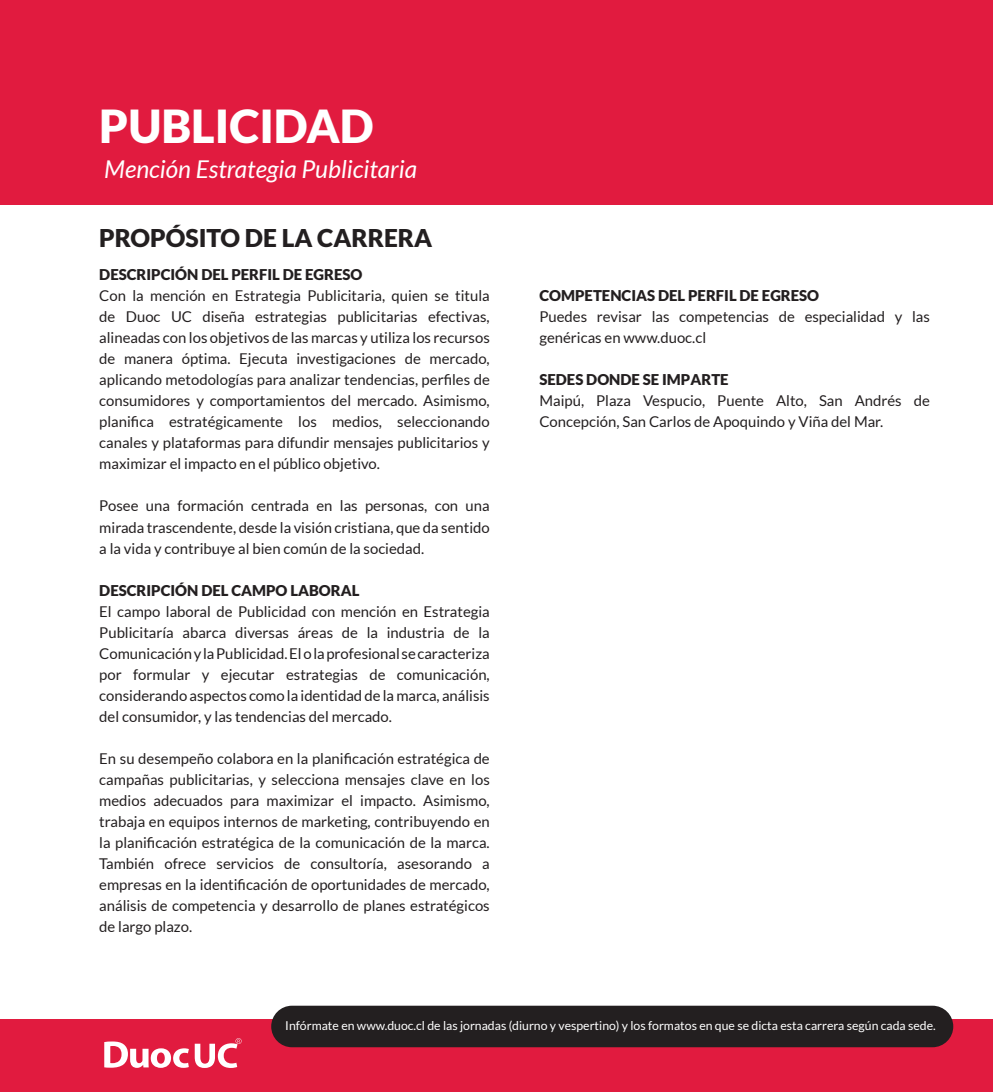
<style>
.page{position:relative;width:993px;height:1092px;background:#fff}
.page>*{position:absolute;margin:0;border:0;box-sizing:border-box;transform-origin:0 0}
.t1{font:900 45.5px "Lato";color:#fff}
.t2{font:italic 24.5px "Lato";color:#fff}
.t3{font:900 24.5px "Lato";color:#231f20}
.t4{font:14.88px/21px "Lato";color:#231f20;text-align:justify}
.t5{font:900 14.88px "Lato";color:#231f20}
.t6{font:12.25px "Lato";color:#fff}
</style>
<div class="page">
<div style="left:0;top:1019px;width:992px;height:72px;background:#e11b3f"></div>
<svg style="left:104px;top:1041px;width:85px;height:26px"></svg>
<svg style="left:195px;top:1038px;width:46px;height:29px"></svg>
<div style="left:271px;top:1005px;width:681px;height:42px;background:#231f20;border-radius:21px"></div>
<div style="left:0;top:0;width:992px;height:204px;background:#e11b3f"></div>
<p class="t1" style="left:99px;top:100px;width:276px">PUBLICIDAD</p>
<p class="t2" style="left:104px;top:155px;width:314px">Mención Estrategia Publicitaria</p>
<h2 class="t3" style="left:99px;top:224px;width:334px">PROPÓSITO DE LA CARRERA</h2>
<p class="t5" style="left:99px;top:266px;width:264px">DESCRIPCIÓN DEL PERFIL DE EGRESO</p>
<p class="t4" style="left:99px;top:285px;width:392px">Con la mención en Estrategia Publicitaria, quien se titula de Duoc UC diseña estrategias publicitarias efectivas, alineadas con los objetivos de las marcas y utiliza los recursos de manera óptima. Ejecuta investigaciones de mercado, aplicando metodologías para analizar tendencias, perfiles de consumidores y comportamientos del mercado. Asimismo, planifica estratégicamente los medios, seleccionando canales y plataformas para difundir mensajes publicitarios y maximizar el impacto en el público objetivo.</p>
<p class="t4" style="left:99px;top:495px;width:392px">Posee una formación centrada en las personas, con una mirada trascendente, desde la visión cristiana, que da sentido a la vida y contribuye al bien común de la sociedad.</p>
<p class="t5" style="left:99px;top:581px;width:261px">DESCRIPCIÓN DEL CAMPO LABORAL</p>
<p class="t4" style="left:99px;top:600px;width:392px">El campo laboral de Publicidad con mención en Estrategia Publicitaría abarca diversas áreas de la industria de la Comunicación y la Publicidad. El o la profesional se caracteriza por formular y ejecutar estrategias de comunicación, considerando aspectos como la identidad de la marca, análisis del consumidor, y las tendencias del mercado.</p>
<p class="t4" style="left:99px;top:747px;width:392px">En su desempeño colabora en la planificación estratégica de campañas publicitarias, y selecciona mensajes clave en los medios adecuados para maximizar el impacto. Asimismo, trabaja en equipos internos de marketing, contribuyendo en la planificación estratégica de la comunicación de la marca.<br>También ofrece servicios de consultoría, asesorando a empresas en la identificación de oportunidades de mercado, análisis de competencia y desarrollo de planes estratégicos de largo plazo.</p>
<p class="t5" style="left:539px;top:287px;width:281px">COMPETENCIAS DEL PERFIL DE EGRESO</p>
<p class="t4" style="left:539px;top:306px;width:392px">Puedes revisar las competencias de especialidad y las genéricas en www.duoc.cl</p>
<p class="t5" style="left:539px;top:371px;width:191px">SEDES DONDE SE IMPARTE</p>
<p class="t4" style="left:539px;top:390px;width:392px">Maipú, Plaza Vespucio, Puente Alto, San Andrés de<br>Concepción, San Carlos de Apoquindo y Viña del Mar.</p>
<p class="t6" style="left:285px;top:1019px;width:652px">Infórmate en www.duoc.cl de las jornadas (diurno y vespertino) y los formatos en que se dicta esta carrera según cada sede.</p>
</div>
